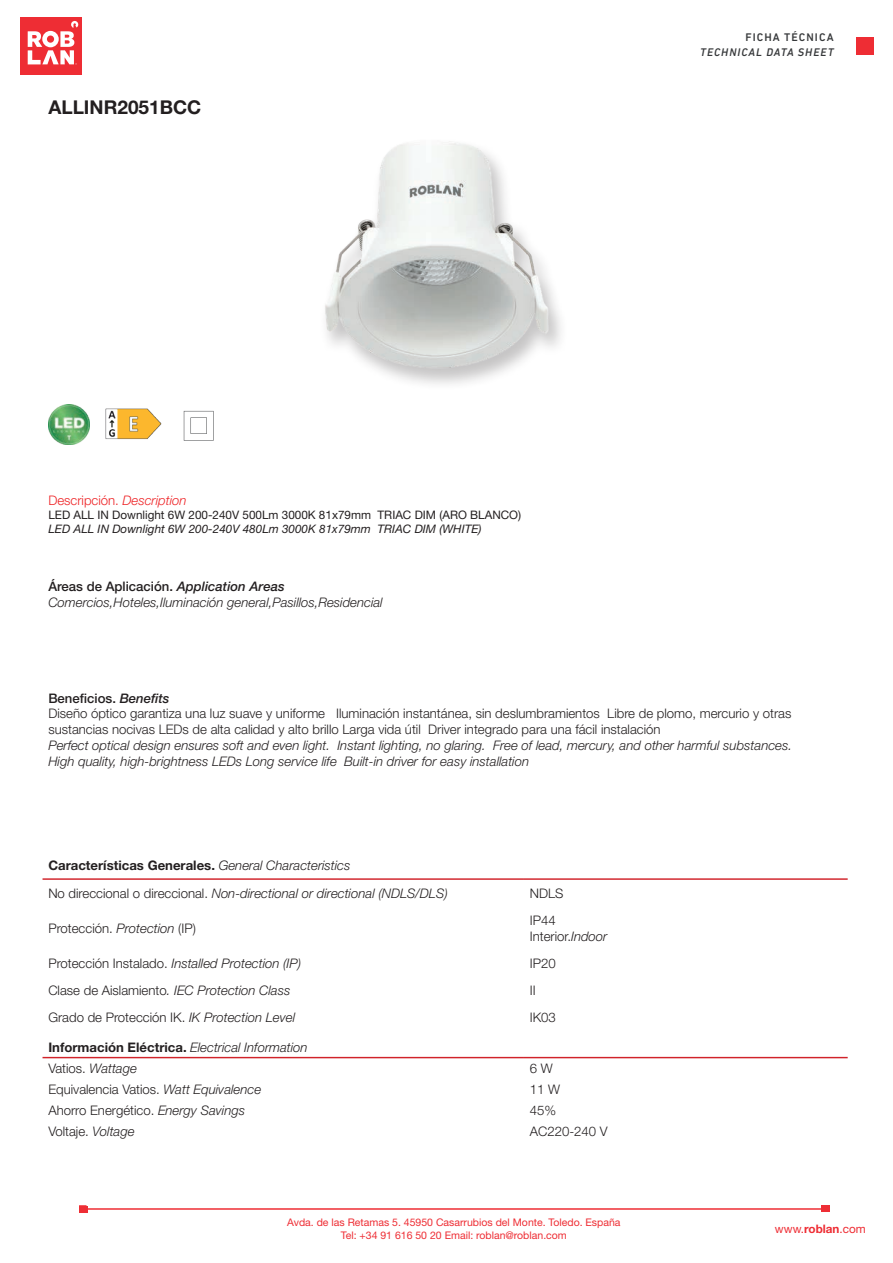
<style>
.page{position:relative;width:893px;height:1263px;background:#fff}
.page>*{position:absolute;margin:0;border:0;box-sizing:border-box;transform-origin:0 0}
.t1{font:700 19.05px "Helvetica Neue LT Std";color:#231f20}
.t2{font:italic 300 13.2px/15.8px "Helvetica Neue LT Std";color:#231f20}
.t3{font:300 13.2px/15.8px "Helvetica Neue LT Std";color:#231f20}
.t4{font:300 13.2px "Helvetica Neue LT Std";color:#ee2326}
.t5{font:11.7px "Helvetica Neue LT Std";color:#231f20}
.t6{font:italic 11.7px "Helvetica Neue LT Std";color:#231f20}
.t7{font:11.7px "Helvetica Neue LT Std";color:#ee2d34}
.t8{font:italic 500 11.25px "DIN Next LT Pro";letter-spacing:.085em;color:#36383a}
.t9{font:500 11.25px "DIN Next LT Pro";letter-spacing:.095em;color:#36383a}
.t10{font:10.5px/12.6px "Helvetica Neue LT Std";color:#ee2d34;text-align:center}
.s1{font-style:italic}
.s2{font-weight:500;font-style:normal}
.s3{font-weight:500}
.s4{font-weight:500;font-style:italic}
.s5{font-weight:700;font-style:normal}
.s6{font-style:normal}
.s7{font-weight:700}
</style>
<div class="page">
<div style="left:20px;top:18px;width:62px;height:57px;background:#ee2d34"></div>
<svg style="left:28px;top:21px;width:50px;height:44px"></svg>
<div style="left:856px;top:37px;width:18px;height:18px;background:#ee2d34"></div>
<hr style="left:86px;top:1208px;width:739px;height:2px;background:#ee2d34">
<div style="left:79px;top:1205px;width:8px;height:8px;border:2px solid #ee2d34"></div>
<div style="left:79px;top:1206px;width:9px;height:6px;background:#ee2e35"></div>
<div style="left:821px;top:1205px;width:8px;height:7px;background:#ee2e35"></div>
<div style="left:318px;top:138px;width:250px;height:253px;background:#231f20;opacity:.26"></div>
<img style="left:318px;top:138px;width:239px;height:235px">
<img style="left:48px;top:404px;width:41px;height:41px">
<img style="left:105px;top:408px;width:57px;height:31px">
<svg style="left:184px;top:411px;width:30px;height:30px"></svg>
<hr style="left:43px;top:878px;width:481px;height:2px;background:#d1232a">
<hr style="left:524px;top:878px;width:324px;height:2px;background:#d1232a">
<hr style="left:43px;top:1057px;width:481px;height:1px;background:#d1232a">
<hr style="left:524px;top:1057px;width:324px;height:1px;background:#d1232a">
<h1 class="t1" style="left:48px;top:95px;width:154px">ALLINR2051BCC</h1>
<p class="t4" style="left:48px;top:492px;width:140px">Descripción. <span class="s1">Description</span></p>
<p class="t5" style="left:48px;top:508px;width:474px">LED ALL IN Downlight 6W 200-240V 500Lm 3000K 81x79mm TRIAC DIM (ARO BLANCO)</p>
<p class="t6" style="left:48px;top:522px;width:435px">LED ALL IN Downlight 6W 200-240V 480Lm 3000K 81x79mm TRIAC DIM (WHITE)</p>
<p class="t2" style="left:48px;top:578px;width:336px"><span class="s2">Áreas de Aplicación.</span> <span class="s3">Application Areas<br></span>Comercios,Hoteles,Iluminación general,Pasillos,Residencial</p>
<p class="t9" style="left:745px;top:31px;width:90px">FICHA TÉCNICA</p>
<p class="t8" style="left:700px;top:46px;width:135px">TECHNICAL DATA SHEET</p>
<p class="t3" style="left:48px;top:690px;width:744px"><span class="s3">Beneficios.</span> <span class="s4">Benefits<br></span>Diseño óptico garantiza una luz suave y uniforme Iluminación instantánea, sin deslumbramientos Libre de plomo, mercurio y otras sustancias nocivas LEDs de alta calidad y alto brillo Larga vida útil Driver integrado para una fácil instalación</p>
<p class="t2" style="left:48px;top:737px;width:745px">Perfect optical design ensures soft and even light. Instant lighting, no glaring. Free of lead, mercury, and other harmful substances.<br>High quality, high-brightness LEDs Long service life Built-in driver for easy installation</p>
<p class="t2" style="left:48px;top:851px;width:401px;line-height:27.8px"><span class="s5">Características Generales.</span> General Characteristics<br><span class="s6">No direccional o direccional.</span> Non-directional or directional (NDLS/DLS)</p>
<p class="t3" style="left:530px;top:885px;width:35px">NDLS</p>
<p class="t3" style="left:48px;top:920px;width:149px">Protección. <span class="s1">Protection</span> (IP)</p>
<p class="t3" style="left:530px;top:912px;width:79px">IP44<br>Interior.<span class="s1">Indoor</span></p>
<p class="t2" style="left:48px;top:955px;width:254px"><span class="s6">Protección Instalado.</span> Installed Protection (IP)</p>
<p class="t3" style="left:530px;top:955px;width:27px">IP20</p>
<p class="t2" style="left:48px;top:982px;width:244px"><span class="s6">Clase de Aislamiento</span>. IEC Protection Class</p>
<p class="t3" style="left:530px;top:982px;width:7px">II</p>
<p class="t3" style="left:48px;top:1009px;width:248px">Grado de Protección IK. <span class="s1">IK Protection Level</span></p>
<p class="t3" style="left:530px;top:1009px;width:28px">IK03</p>
<p class="t2" style="left:48px;top:1036px;width:261px;line-height:21.1px"><span class="s5">Información Eléctrica.</span> Electrical Information<br><span class="s6">Vatios.</span> Wattage</p>
<p class="t3" style="left:530px;top:1060px;width:24px">6 W</p>
<p class="t3" style="left:48px;top:1081px;width:214px">Equivalencia Vatios. <span class="s1">Watt Equivalence</span></p>
<p class="t3" style="left:530px;top:1081px;width:32px">11 W</p>
<p class="t3" style="left:48px;top:1102px;width:198px">Ahorro Energético. <span class="s1">Energy Savings</span></p>
<p class="t3" style="left:530px;top:1102px;width:28px">45%</p>
<p class="t3" style="left:48px;top:1123px;width:88px">Voltaje. <span class="s1">Voltage</span></p>
<p class="t3" style="left:530px;top:1123px;width:79px">AC220-240 V</p>
<p class="t10" style="left:287px;top:1216px;width:335px">Avda. de las Retamas 5. 45950 Casarrubios del Monte. Toledo. España<br>Tel: +34 91 616 50 20 Email: roblan@roblan.com</p>
<p class="t7" style="left:775px;top:1221px;width:92px">www.<span class="s7">roblan</span>.com</p>
</div>
